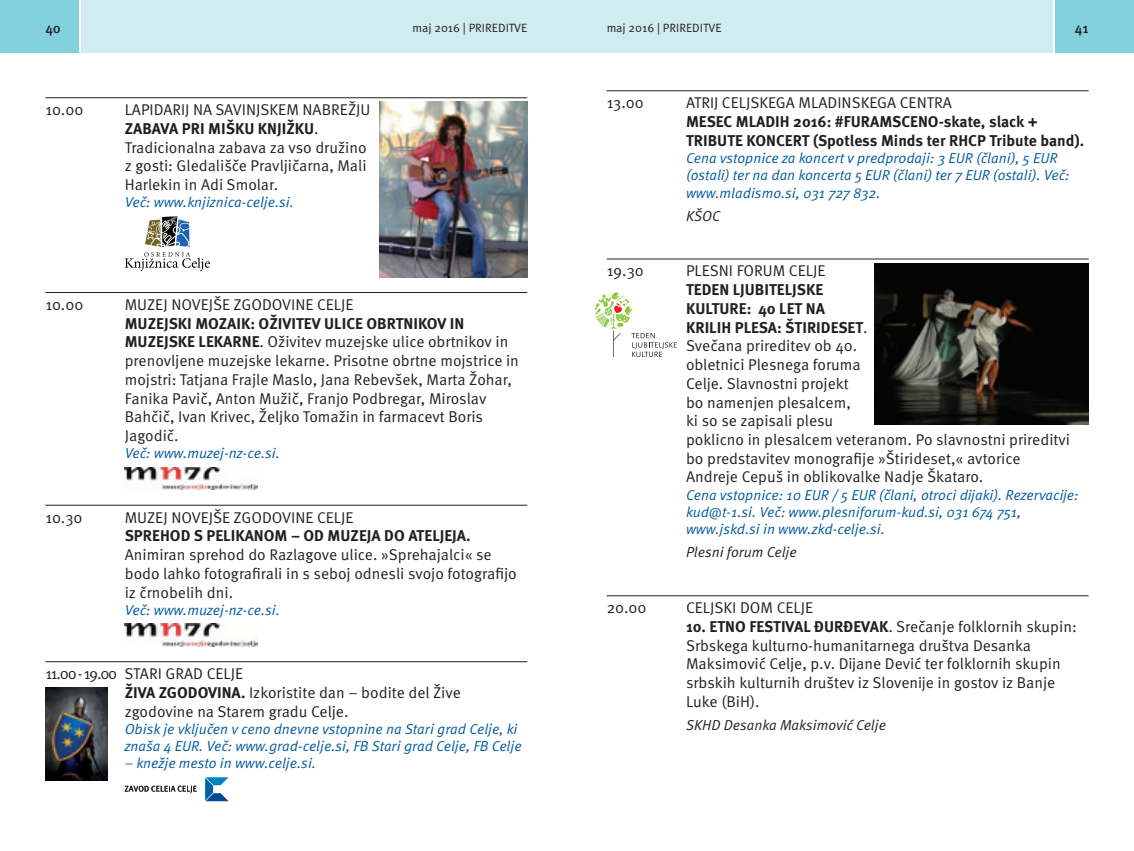
<style>
.page{position:relative;width:1134px;height:851px;background:#fff}
.page>*{position:absolute;margin:0;border:0;box-sizing:border-box;transform-origin:0 0}
.t1{font:15.6px/18.8px "Meta Pro";color:#231f20}
.t2{font:700 15.6px/18.8px "Meta Pro";color:#231f20}
.t3{font:italic 14.4px/17.2px "Meta Pro";color:#015b9f}
.t4{font:italic 14.4px "Meta Pro";color:#231f20}
.t5{font:500 14px "Meta Pro";color:#231f20}
.t6{font:12px "Meta Pro";color:#231f20}
.s1{font-weight:700}
</style>
<div class="page">
<hr style="left:45px;top:97px;width:482px;height:1px;background:#231f20">
<hr style="left:45px;top:292px;width:482px;height:1px;background:#231f20">
<hr style="left:45px;top:504px;width:482px;height:1px;background:#231f20">
<hr style="left:45px;top:661px;width:482px;height:1px;background:#231f20">
<img style="left:379px;top:102px;width:148px;height:176px">
<svg style="left:125px;top:216px;width:85px;height:55px"></svg>
<img style="left:125px;top:467px;width:133px;height:22px">
<img style="left:125px;top:623px;width:133px;height:23px">
<svg style="left:205px;top:777px;width:24px;height:24px"></svg>
<svg style="left:125px;top:785px;width:72px;height:7px"></svg>
<img style="left:45px;top:687px;width:62px;height:93px">
<hr style="left:607px;top:90px;width:482px;height:1px;background:#231f20">
<hr style="left:607px;top:258px;width:482px;height:1px;background:#231f20">
<hr style="left:607px;top:595px;width:482px;height:1px;background:#231f20">
<img style="left:874px;top:263px;width:215px;height:161px">
<svg style="left:594px;top:292px;width:83px;height:65px"></svg>
<div style="left:0;top:0;width:567px;height:53px;background:#d0ecf0"></div>
<div style="left:567px;top:0;width:567px;height:53px;background:#d0ecf0"></div>
<div style="left:0;top:0;width:79px;height:53px;background:#83d1dc"></div>
<div style="left:1054px;top:0;width:80px;height:53px;background:#83d1dc"></div>
<hr style="left:79px;top:0;width:2px;height:53px;background:#fff">
<hr style="left:1053px;top:0;width:2px;height:53px;background:#fff">
<p class="t5" style="left:45px;top:20px;width:17px">40</p>
<p class="t6" style="left:412px;top:20px;width:116px">maj 2016 | PRIREDITVE</p>
<p class="t6" style="left:607px;top:20px;width:116px">maj 2016 | PRIREDITVE</p>
<p class="t5" style="left:1075px;top:20px;width:15px">41</p>
<p class="t1" style="left:45px;top:101px;width:40px">10.00</p>
<p class="t1" style="left:125px;top:101px;width:247px">LAPIDARIJ NA SAVINJSKEM NABREŽJU<br><span class="s1">ZABAVA PRI MIŠKU KNJIŽKU</span>.<br>Tradicionalna zabava za vso družino z gosti: Gledališče Pravljičarna, Mali<br>Harlekin in Adi Smolar.</p>
<p class="t3" style="left:125px;top:194px;width:171px">Več: www.knjiznica-celje.si.</p>
<p class="t1" style="left:45px;top:295px;width:40px">10.00</p>
<p class="t1" style="left:125px;top:295px;width:230px">MUZEJ NOVEJŠE ZGODOVINE CELJE</p>
<p class="t1" style="left:125px;top:314px;width:396px"><span class="s1">MUZEJSKI MOZAIK: OŽIVITEV ULICE OBRTNIKOV IN MUZEJSKE LEKARNE</span>. Oživitev muzejske ulice obrtnikov in prenovljene muzejske lekarne. Prisotne obrtne mojstrice in mojstri: Tatjana Frajle Maslo, Jana Rebevšek, Marta Žohar, Fanika Pavič, Anton Mužič, Franjo Podbregar, Miroslav Bahčič, Ivan Krivec, Željko Tomažin in farmacevt Boris Jagodič.</p>
<p class="t3" style="left:125px;top:445px;width:157px">Več: www.muzej-nz-ce.si.</p>
<p class="t1" style="left:45px;top:508px;width:39px">10.30</p>
<p class="t1" style="left:125px;top:508px;width:230px">MUZEJ NOVEJŠE ZGODOVINE CELJE</p>
<p class="t2" style="left:125px;top:527px;width:348px">SPREHOD S PELIKANOM – OD MUZEJA DO ATELJEJA.</p>
<p class="t1" style="left:125px;top:545px;width:394px">Animiran sprehod do Razlagove ulice. »Sprehajalci« se bodo lahko fotografirali in s seboj odnesli svojo fotografijo iz črnobelih dni.</p>
<p class="t3" style="left:125px;top:601px;width:157px">Več: www.muzej-nz-ce.si.</p>
<p class="t1" style="left:125px;top:664px;width:338px;text-indent:-79px">11.00 - 19.00 STARI GRAD CELJE<br><span class="s1">ŽIVA ZGODOVINA.</span> Izkoristite dan – bodite del Žive zgodovine na Starem gradu Celje.</p>
<p class="t3" style="left:125px;top:720px;width:398px">Obisk je vključen v ceno dnevne vstopnine na Stari grad Celje, ki znaša 4 EUR. Več: www.grad-celje.si, FB Stari grad Celje, FB Celje</p>
<p class="t3" style="left:125px;top:755px;width:193px">– knežje mesto in www.celje.si.</p>
<p class="t1" style="left:607px;top:94px;width:39px">13.00</p>
<p class="t1" style="left:686px;top:94px;width:267px">ATRIJ CELJSKEGA MLADINSKEGA CENTRA</p>
<p class="t2" style="left:686px;top:113px;width:400px">MESEC MLADIH 2016: #FURAMSCENO-skate, slack +<br>TRIBUTE KONCERT (Spotless Minds ter RHCP Tribute band).</p>
<p class="t3" style="left:686px;top:150px;width:385px">Cena vstopnice za koncert v predprodaji: 3 EUR (člani), 5 EUR (ostali) ter na dan koncerta 5 EUR (člani) ter 7 EUR (ostali). Več: www.mladismo.si, 031 727 832.</p>
<p class="t4" style="left:686px;top:206px;width:36px">KŠOC</p>
<p class="t1" style="left:607px;top:262px;width:39px">19.30</p>
<p class="t1" style="left:686px;top:262px;width:141px">PLESNI FORUM CELJE</p>
<p class="t1" style="left:686px;top:281px;width:385px"><span class="s1">TEDEN LJUBITELJSKE<br>KULTURE: 40 LET NA<br>KRILIH PLESA: ŠTIRIDESET</span>.<br>Svečana prireditev ob 40.<br>obletnici Plesnega foruma<br>Celje. Slavnostni projekt<br>bo namenjen plesalcem,<br>ki so se zapisali plesu<br>poklicno in plesalcem veteranom. Po slavnostni prireditvi bo predstavitev monografije »Štirideset,« avtorice<br>Andreje Cepuš in oblikovalke Nadje Škataro.</p>
<p class="t3" style="left:686px;top:486px;width:394px">Cena vstopnice: 10 EUR / 5 EUR (člani, otroci dijaki). Rezervacije: kud@t-1.si. Več: www.plesniforum-kud.si, 031 674 751, www.jskd.si in www.zkd-celje.si.</p>
<p class="t4" style="left:686px;top:543px;width:112px">Plesni forum Celje</p>
<p class="t1" style="left:607px;top:598px;width:41px">20.00</p>
<p class="t1" style="left:686px;top:598px;width:129px">CELJSKI DOM CELJE</p>
<p class="t1" style="left:686px;top:617px;width:392px"><span class="s1">10. ETNO FESTIVAL ĐURĐEVAK</span>. Srečanje folklornih skupin:<br>Srbskega kulturno-humanitarnega društva Desanka Maksimović Celje, p.v. Dijane Dević ter folklornih skupin srbskih kulturnih društev iz Slovenije in gostov iz Banje Luke (BiH).</p>
<p class="t4" style="left:686px;top:715px;width:201px">SKHD Desanka Maksimović Celje</p>
</div>
